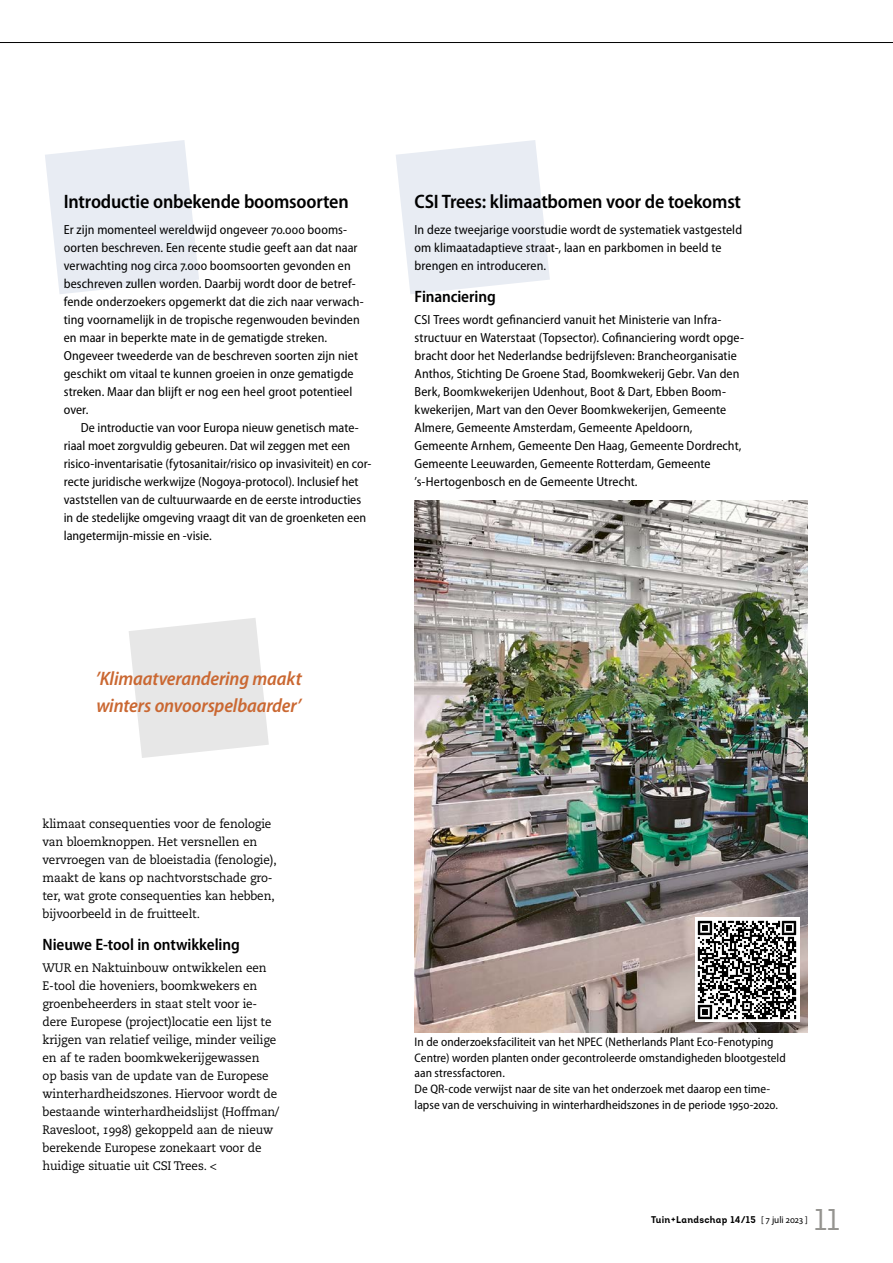
<style>
.page{position:relative;width:893px;height:1263px;background:#fff}
.page>*{position:absolute;margin:0;border:0;box-sizing:border-box;transform-origin:0 0}
.t1{font:30px "Intro Regular Alt";color:#959490}
.t2{font:600 semi-condensed 19.5px "Myriad Pro";letter-spacing:-.01em;color:#000}
.t3{font:italic 600 semi-condensed 19.5px/27px "Myriad Pro";letter-spacing:-.005em;color:#ca6832}
.t4{font:600 semi-condensed 16.5px "Myriad Pro";letter-spacing:-.005em;color:#000}
.t5{font:semi-condensed 13.2px/18px "Myriad Pro";letter-spacing:.005em;color:#000}
.t6{font:semi-condensed 12.45px/15.8px "Myriad Pro";letter-spacing:.005em;color:#000}
.t7{font:12.3px/18px "Caecilia LT Std";letter-spacing:-.01em;color:#000;scale:.95 1}
.t8{font:9.75px "Intro Bold Alt";letter-spacing:.03em;color:#000;scale:.95 1}
.s1{font-family:"Myriad Pro"}
</style>
<div class="page">
<hr style="left:0;top:42px;width:893px;height:1px;background:#000">
<img style="left:415px;top:500px;width:393px;height:532px">
<svg style="left:45px;top:140px;width:154px;height:154px"></svg>
<svg style="left:396px;top:140px;width:154px;height:154px"></svg>
<svg style="left:129px;top:618px;width:140px;height:140px"></svg>
<img style="left:694px;top:917px;width:105px;height:105px">
<h2 class="t2" style="left:64px;top:191px;width:286px">Introductie onbekende boomsoorten</h2>
<h2 class="t2" style="left:415px;top:191px;width:328px">CSI Trees: klimaatbomen voor de toekomst</h2>
<p class="t5" style="left:64px;top:221px;width:302px">Er zijn momenteel wereldwijd ongeveer 70.000 booms&shy;oorten beschreven. Een recente studie geeft aan dat naar verwachting nog circa 7.000 boomsoorten gevonden en beschreven zullen worden. Daarbij wordt door de betref&shy;fende onderzoekers opgemerkt dat die zich naar verwach&shy;ting voornamelijk in de tropische regenwouden bevinden en maar in beperkte mate in de gematigde streken.<br>Ongeveer tweederde van de beschreven soorten zijn niet geschikt om vitaal te kunnen groeien in onze gematigde streken. Maar dan blijft er nog een heel groot potentieel over.</p>
<p class="t5" style="left:64px;top:419px;width:309px;text-indent:17px">De introductie van voor Europa nieuw genetisch mate&shy;riaal moet zorgvuldig gebeuren. Dat wil zeggen met een risico-inventarisatie (fytosanitair/risico op invasiviteit) en cor&shy;recte juridische werkwijze (Nogoya-protocol). Inclusief het vaststellen van de cultuurwaarde en de eerste introducties in de stedelijke omgeving vraagt dit van de groenketen een langetermijn-missie en -visie.</p>
<p class="t5" style="left:415px;top:221px;width:329px">In deze tweejarige voorstudie wordt de systematiek vastgesteld om klimaatadaptieve straat-, laan en parkbomen in beeld te brengen en introduceren.</p>
<p class="t4" style="left:415px;top:287px;width:83px">Financiering</p>
<p class="t5" style="left:415px;top:311px;width:331px">CSI Trees wordt gefinancierd vanuit het Ministerie van Infra&shy;structuur en Waterstaat (Topsector). Cofinanciering wordt opge&shy;bracht door het Nederlandse bedrijfsleven: Brancheorganisatie Anthos, Stichting De Groene Stad, Boomkwekerij Gebr. Van den Berk, Boomkwekerijen Udenhout, Boot &amp; Dart, Ebben Boom&shy;kwekerijen, Mart van den Oever Boomkwekerijen, Gemeente Almere, Gemeente Amsterdam, Gemeente Apeldoorn, Gemeente Arnhem, Gemeente Den Haag, Gemeente Dordrecht, Gemeente Leeuwarden, Gemeente Rotterdam, Gemeente ’s-Hertogenbosch en de Gemeente Utrecht.</p>
<h2 class="t3" style="left:96px;top:665px;width:207px">’Klimaatverandering maakt winters onvoorspelbaarder’</h2>
<p class="t7" style="left:43px;top:815px;width:248px">klimaat consequenties voor de fenologie van bloemknoppen. Het versnellen en vervroegen van de bloeistadia (fenologie), maakt de kans op nachtvorstschade gro&shy;ter, wat grote consequenties kan hebben, bijvoorbeeld in de fruitteelt.</p>
<p class="t4" style="left:43px;top:935px;width:199px">Nieuwe E-tool in ontwikkeling</p>
<p class="t7" style="left:43px;top:959px;width:251px">WUR en Naktuinbouw ontwikkelen een E-tool die hoveniers, boomkwekers en groenbeheerders in staat stelt voor ie&shy;dere Europese (project)locatie een lijst te krijgen van relatief veilige, minder veilige en af te raden boomkwekerijgewassen<br>op basis van de update van de Europese winterhardheidszones. Hiervoor wordt de bestaande winterhardheidslijst (Hoffman/ Ravesloot, 1998) gekoppeld aan de nieuw berekende Europese zonekaart voor de huidige situatie uit CSI Trees. &lt;</p>
<p class="t6" style="left:415px;top:1034px;width:373px">In de onderzoeksfaciliteit van het NPEC (Netherlands Plant Eco-Fenotyping Centre) worden planten onder gecontroleerde omstandigheden blootgesteld aan stressfactoren.<br>De QR-code verwijst naar de site van het onderzoek met daarop een time&shy;lapse van de verschuiving in winterhardheidszones in de periode 1950-2020.</p>
<p class="t8" style="left:651px;top:1213px;width:167px">Tuin+Landschap 14/15 <span class="s1">[ 7 juli 2023 ]</span></p>
<h1 class="t1" style="left:814px;top:1201px;width:27px">11</h1>
</div>
